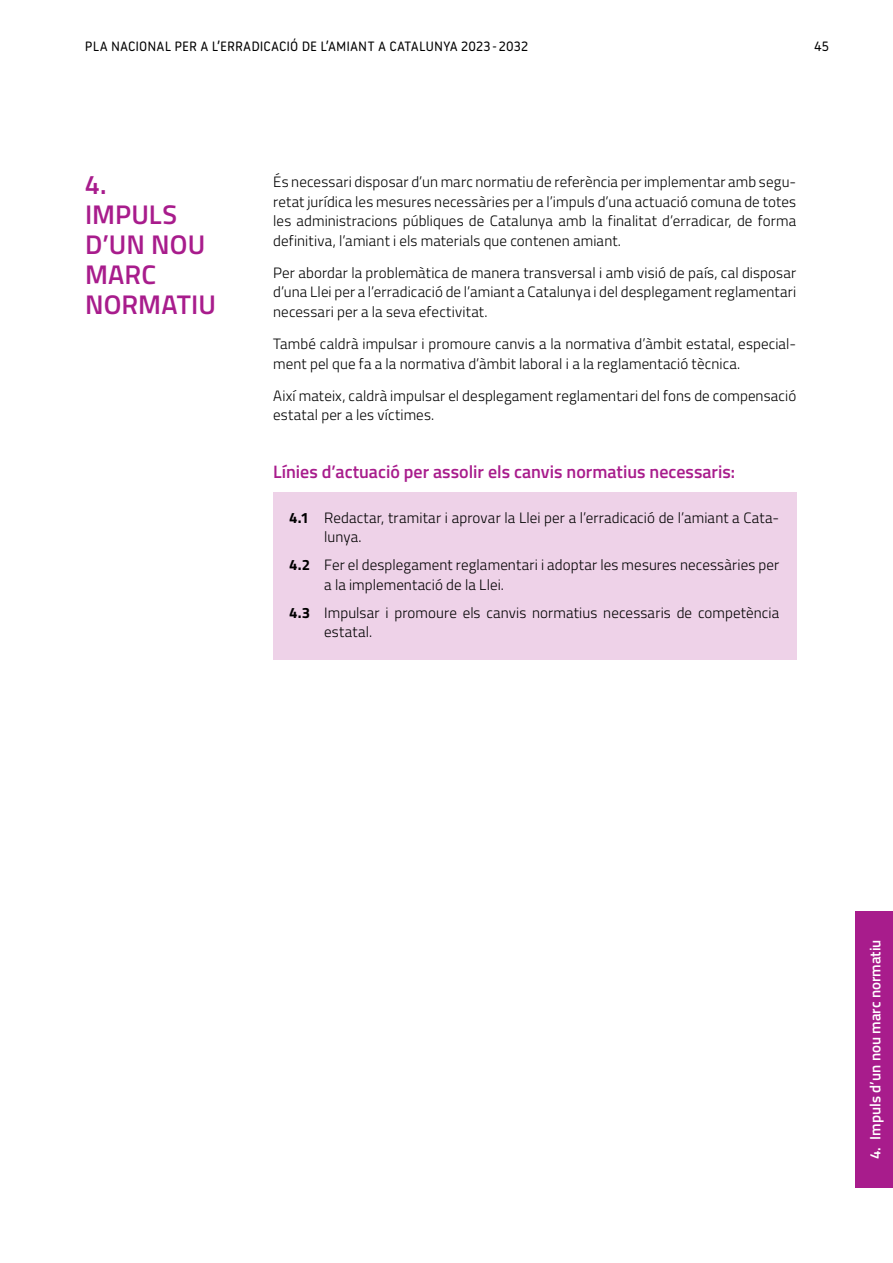
<style>
.page{position:relative;width:893px;height:1263px;background:#fff}
.page>*{position:absolute;margin:0;border:0;box-sizing:border-box;transform-origin:0 0}
.TITOL_1__2__3{font:600 27px/30px "Titillium Web";letter-spacing:.005em;color:#a81c8c}
.TITOL_TAULA{font:600 18px "Titillium Web";color:#a81c8c}
.TEXT{font:300 15px/19.5px "Titillium Web";letter-spacing:.005em;color:#000;text-align:justify}
.TEXT_NUMERAT{font:300 15px/19.5px "Titillium Web";letter-spacing:.005em;color:#000}
.t1{font:600 15px "Titillium Web";color:#fff}
.t2{font:13.5px "Noway Round";letter-spacing:.005em;color:#000}
.s1{font-weight:700}
</style>
<div class="page">
<div style="left:855px;top:911px;width:38px;height:277px;background:#a81c8c"></div>
<div style="left:273px;top:493px;width:523px;height:167px;background:#eed2e8"></div>
<p class="t2" style="left:85px;top:37px;width:445px">PLA NACIONAL PER A L’ERRADICACIÓ DE L’AMIANT A CATALUNYA 2023 - 2032</p>
<p class="t2" style="left:814px;top:37px;width:16px">45</p>
<p class="TITOL_1__2__3" style="left:85px;top:168px;width:133px">4.<br>IMPULS<br>D’UN NOU<br>MARC<br>NORMATIU</p>
<p class="TEXT" style="left:273px;top:171px;width:524px">És necessari disposar d’un marc normatiu de referència per implementar amb segu&shy;retat jurídica les mesures necessàries per a l’impuls d’una actuació comuna de totes les administracions públiques de Catalunya amb la finalitat d’erradicar, de forma definitiva, l’amiant i els materials que contenen amiant.</p>
<p class="TEXT" style="left:273px;top:262px;width:525px">Per abordar la problemàtica de manera transversal i amb visió de país, cal disposar d’una Llei per a l’erradicació de l’amiant a Catalunya i del desplegament reglamentari necessari per a la seva efectivitat.</p>
<p class="TEXT" style="left:273px;top:333px;width:524px">També caldrà impulsar i promoure canvis a la normativa d’àmbit estatal, especial&shy;ment pel que fa a la normativa d’àmbit laboral i a la reglamentació tècnica.</p>
<p class="TEXT" style="left:273px;top:385px;width:525px">Així mateix, caldrà impulsar el desplegament reglamentari del fons de compensació estatal per a les víctimes.</p>
<p class="TITOL_TAULA" style="left:273px;top:458px;width:463px">Línies d’actuació per assolir els canvis normatius necessaris:</p>
<p class="TEXT_NUMERAT" style="left:324px;top:507px;width:456px;text-indent:-35px"><span class="s1">4.1</span> Redactar, tramitar i aprovar la Llei per a l’erradicació de l’amiant a Cata&shy;lunya.</p>
<p class="TEXT_NUMERAT" style="left:324px;top:554px;width:457px;text-indent:-35px"><span class="s1">4.2</span> Fer el desplegament reglamentari i adoptar les mesures necessàries per a la implementació de la Llei.</p>
<p class="TEXT_NUMERAT" style="left:324px;top:602px;width:456px;text-indent:-35px"><span class="s1">4.3</span> Impulsar i promoure els canvis normatius necessaris de competència estatal.</p>
<p class="t1" style="left:864px;top:1159px;width:221px;rotate:-90deg">4. Impuls d’un nou marc normatiu</p>
</div>
